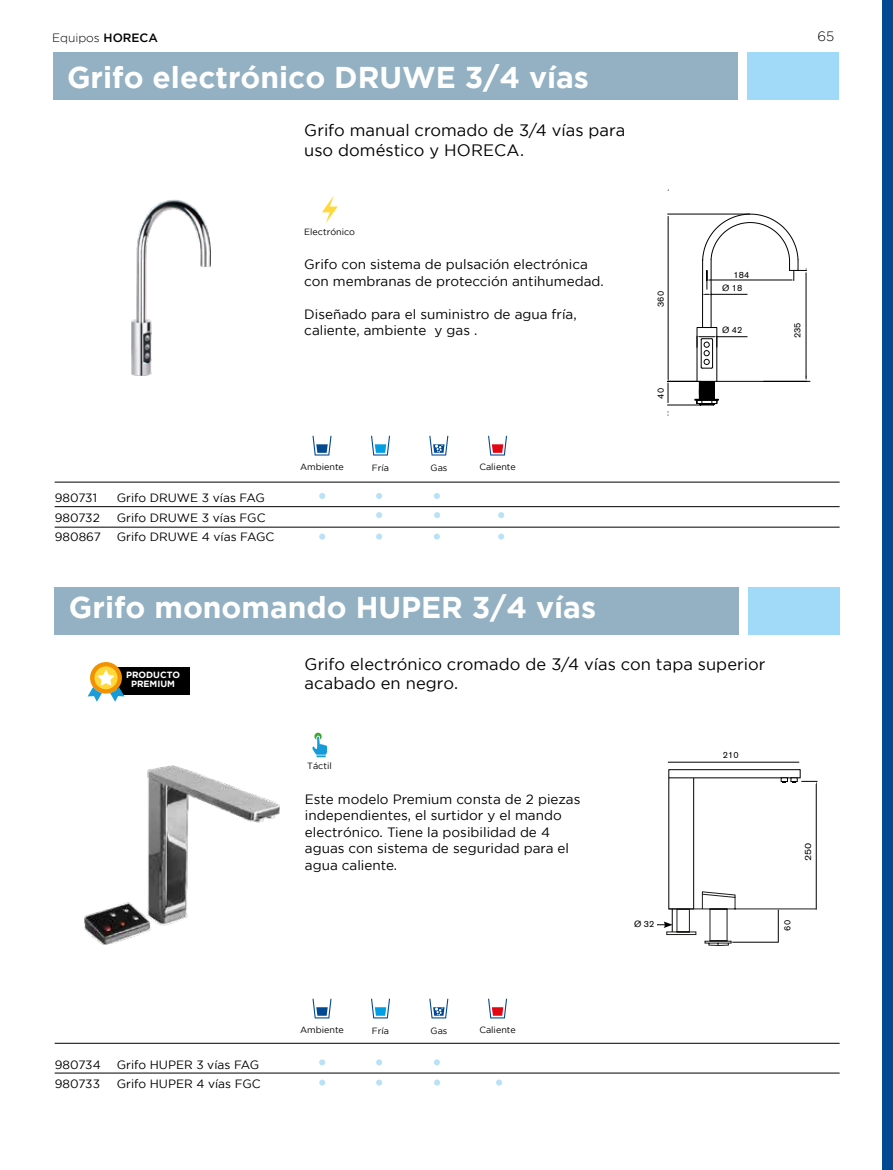
<style>
.page{position:relative;width:893px;height:1170px;background:#fff}
.page>*{position:absolute;margin:0;border:0;box-sizing:border-box;transform-origin:0 0}
.t1{font:700 30px "Gotham";color:#fff}
.t2{font:16.5px/19.5px "Gotham";letter-spacing:.005em;color:#000}
.t3{font:13.5px/16.5px "Gotham";color:#000}
.t4{font:300 13.5px "Gotham";color:#000}
.t5{font:12px/19.5px "Gotham";color:#000}
.t6{font:300 12px "Gotham";color:#000}
.t7{font:9px "Gotham";color:#000}
.t8{font:9px "Akzidenz Grotesk BE";color:#000}
.t9{font:700 9px/9px "Gotham";color:#fff;text-align:center}
.t10{font:9px "Akzidenz Grotesk BE";color:#000;scale:1.18 1}
.s1{font-weight:500}
</style>
<div class="page">
<div style="left:54px;top:52px;width:684px;height:48px;background:#93b1c2"></div>
<div style="left:747px;top:52px;width:92px;height:48px;background:#a1daf8"></div>
<div style="left:55px;top:586px;width:684px;height:48px;background:#93b1c2"></div>
<div style="left:748px;top:586px;width:92px;height:48px;background:#a1daf8"></div>
<svg style="left:322px;top:196px;width:16px;height:27px"></svg>
<img style="left:132px;top:199px;width:78px;height:176px">
<hr style="left:668px;top:216px;width:1px;height:163px;background:#000">
<hr style="left:667px;top:214px;width:83px;height:1px;background:#000">
<hr style="left:667px;top:776px;width:83px;height:1px;background:#000">
<hr style="left:667px;top:405px;width:33px;height:1px;background:#000">
<hr style="left:667px;top:381px;width:30px;height:1px;background:#000">
<hr style="left:717px;top:381px;width:93px;height:1px;background:#000">
<svg style="left:668px;top:379px;width:1px;height:23px"></svg>
<svg style="left:694px;top:214px;width:113px;height:191px"></svg>
<hr style="left:55px;top:481px;width:785px;height:1px;background:#000">
<hr style="left:55px;top:1042px;width:785px;height:1px;background:#000">
<hr style="left:55px;top:506px;width:785px;height:1px;background:#000">
<hr style="left:55px;top:1072px;width:785px;height:1px;background:#000">
<hr style="left:55px;top:527px;width:785px;height:1px;background:#000">
<svg style="left:376px;top:493px;width:6px;height:6px"></svg>
<svg style="left:376px;top:1059px;width:6px;height:6px"></svg>
<svg style="left:376px;top:533px;width:6px;height:6px"></svg>
<svg style="left:376px;top:512px;width:6px;height:6px"></svg>
<svg style="left:376px;top:1079px;width:6px;height:6px"></svg>
<svg style="left:319px;top:1079px;width:6px;height:6px"></svg>
<svg style="left:434px;top:512px;width:6px;height:6px"></svg>
<svg style="left:434px;top:1079px;width:6px;height:6px"></svg>
<svg style="left:498px;top:512px;width:6px;height:6px"></svg>
<svg style="left:496px;top:1079px;width:6px;height:6px"></svg>
<svg style="left:498px;top:533px;width:6px;height:6px"></svg>
<svg style="left:434px;top:493px;width:6px;height:6px"></svg>
<svg style="left:434px;top:1059px;width:6px;height:6px"></svg>
<svg style="left:434px;top:533px;width:6px;height:6px"></svg>
<svg style="left:319px;top:493px;width:6px;height:6px"></svg>
<svg style="left:319px;top:1059px;width:6px;height:6px"></svg>
<svg style="left:319px;top:533px;width:6px;height:6px"></svg>
<svg style="left:312px;top:435px;width:20px;height:20px"></svg>
<svg style="left:371px;top:435px;width:19px;height:21px"></svg>
<svg style="left:429px;top:435px;width:19px;height:21px"></svg>
<svg style="left:488px;top:435px;width:19px;height:20px"></svg>
<img style="left:84px;top:765px;width:196px;height:178px">
<div style="left:117px;top:666px;width:73px;height:28px;background:#000"></div>
<svg style="left:90px;top:662px;width:32px;height:31px"></svg>
<svg style="left:94px;top:666px;width:24px;height:23px"></svg>
<svg style="left:88px;top:670px;width:36px;height:31px"></svg>
<div style="left:668px;top:777px;width:26px;height:132px;border:1px solid #000"></div>
<div style="left:668px;top:769px;width:133px;height:9px;border:1px solid #000"></div>
<hr style="left:816px;top:784px;width:1px;height:125px;background:#000">
<svg style="left:781px;top:777px;width:36px;height:7px"></svg>
<hr style="left:668px;top:761px;width:131px;height:1px;background:#000">
<svg style="left:657px;top:890px;width:160px;height:56px"></svg>
<svg style="left:312px;top:998px;width:20px;height:20px"></svg>
<svg style="left:371px;top:998px;width:19px;height:21px"></svg>
<svg style="left:429px;top:998px;width:19px;height:21px"></svg>
<svg style="left:488px;top:998px;width:19px;height:20px"></svg>
<svg style="left:312px;top:732px;width:16px;height:25px"></svg>
<div style="left:882px;top:0;width:11px;height:1169px;background:#034991"></div>
<p class="t6" style="left:52px;top:31px;width:107px">Equipos <span class="s1">HORECA</span></p>
<p class="t4" style="left:817px;top:29px;width:18px">65</p>
<h1 class="t1" style="left:67px;top:60px;width:523px">Grifo electrónico DRUWE 3/4 vías</h1>
<p class="t2" style="left:304px;top:120px;width:323px">Grifo manual cromado de 3/4 vías para uso doméstico y HORECA.</p>
<p class="t7" style="left:304px;top:227px;width:52px">Electrónico</p>
<p class="t3" style="left:304px;top:256px;width:301px">Grifo con sistema de pulsación electrónica con membranas de protección antihumedad.</p>
<p class="t3" style="left:304px;top:305px;width:274px">Diseñado para el suministro de agua fría, caliente, ambiente y gas .</p>
<p class="t8" style="left:655px;top:307px;width:18px;rotate:-90deg">360</p>
<p class="t8" style="left:655px;top:398px;width:12px;rotate:-90deg">40</p>
<p class="t8" style="left:733px;top:269px;width:17px">184</p>
<p class="t8" style="left:722px;top:283px;width:22px">Ø 18</p>
<p class="t8" style="left:722px;top:324px;width:22px">Ø 42</p>
<p class="t8" style="left:792px;top:338px;width:17px;rotate:-90deg">235</p>
<p class="t5" style="left:55px;top:488px;width:48px">980731<br>980732<br>980867</p>
<p class="t5" style="left:117px;top:488px;width:159px">Grifo DRUWE 3 vías FAG<br>Grifo DRUWE 3 vías FGC<br>Grifo DRUWE 4 vías FAGC</p>
<p class="t7" style="left:300px;top:462px;width:45px">Ambiente</p>
<p class="t7" style="left:372px;top:463px;width:19px">Fría</p>
<p class="t7" style="left:431px;top:463px;width:18px">Gas</p>
<p class="t7" style="left:479px;top:461px;width:38px">Caliente</p>
<h1 class="t1" style="left:69px;top:590px;width:529px">Grifo monomando HUPER 3/4 vías</h1>
<p class="t2" style="left:304px;top:654px;width:463px">Grifo electrónico cromado de 3/4 vías con tapa superior acabado en negro.</p>
<p class="t9" style="left:126px;top:670px;width:56px">PRODUCTO<br>PREMIUM</p>
<p class="t7" style="left:307px;top:760px;width:26px">Táctil</p>
<p class="t3" style="left:305px;top:790px;width:277px">Este modelo Premium consta de 2 piezas independientes, el surtidor y el mando electrónico. Tiene la posibilidad de 4 aguas con sistema de seguridad para el agua caliente.</p>
<p class="t8" style="left:634px;top:918px;width:22px">Ø 32</p>
<p class="t8" style="left:723px;top:749px;width:17px">210</p>
<p class="t10" style="left:802px;top:861px;width:17px;rotate:-90deg">250</p>
<p class="t8" style="left:782px;top:930px;width:12px;rotate:-90deg">60</p>
<p class="t5" style="left:55px;top:1054px;width:47px">980734<br>980733</p>
<p class="t5" style="left:117px;top:1054px;width:145px">Grifo HUPER 3 vías FAG<br>Grifo HUPER 4 vías FGC</p>
<p class="t7" style="left:300px;top:1025px;width:45px">Ambiente</p>
<p class="t7" style="left:372px;top:1025px;width:19px">Fría</p>
<p class="t7" style="left:431px;top:1025px;width:18px">Gas</p>
<p class="t7" style="left:479px;top:1024px;width:38px">Caliente</p>
</div>
